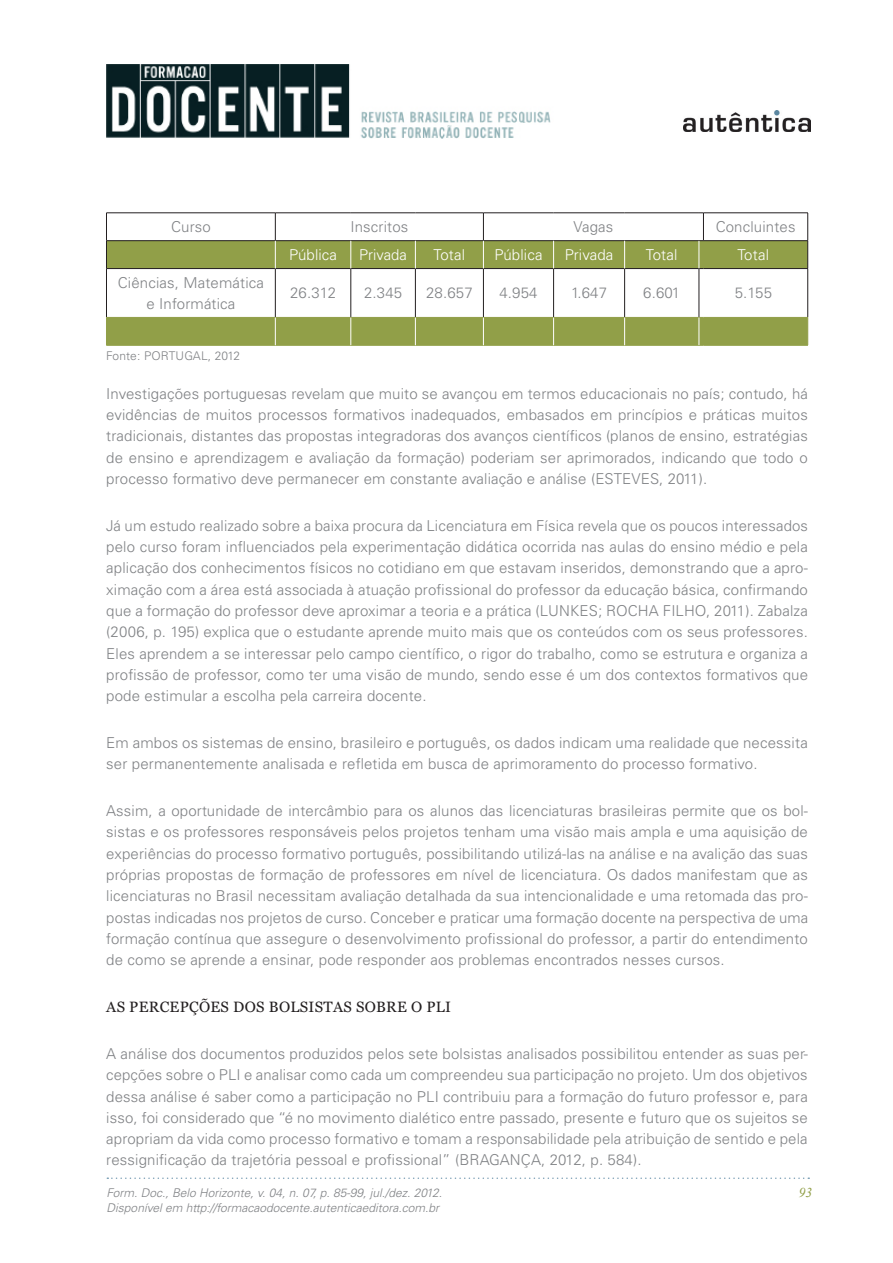
<style>
.page{position:relative;width:893px;height:1263px;background:#fff}
.page>*{position:absolute;margin:0;border:0;box-sizing:border-box;transform-origin:0 0}
.Texto_corrido{font:300 15px/21.3px "Univers LT Std";letter-spacing:.01em;color:#808285;text-align:justify}
.Texto_corrido-2{font:300 15px "Univers LT Std";letter-spacing:.01em;color:#fff}
.Titulo2{font:15px "Georgia";letter-spacing:.02em;color:#231f20}
.t1{font:italic 13.5px "Times New Roman";color:#919f48}
.t2{font:italic 300 12px "Univers LT Std";color:#808285}
.Texto_corrido-3{font:300 12px "Univers LT Std";letter-spacing:.01em;color:#808285}
</style>
<div class="page">
<img style="left:106px;top:65px;width:445px;height:73px">
<img style="left:684px;top:110px;width:126px;height:22px">
<svg style="left:107px;top:1177px;width:702px;height:2px"></svg>
<svg style="left:107px;top:241px;width:700px;height:104px;fill:#919f48"></svg>
<hr style="left:106px;top:213px;width:169px;height:1px;background:#231f20">
<hr style="left:275px;top:213px;width:76px;height:1px;background:#231f20">
<hr style="left:351px;top:213px;width:64px;height:1px;background:#231f20">
<hr style="left:415px;top:213px;width:68px;height:1px;background:#231f20">
<hr style="left:483px;top:213px;width:71px;height:1px;background:#231f20">
<hr style="left:554px;top:213px;width:71px;height:1px;background:#231f20">
<hr style="left:625px;top:213px;width:74px;height:1px;background:#231f20">
<hr style="left:703px;top:213px;width:105px;height:1px;background:#231f20">
<hr style="left:106px;top:269px;width:1px;height:48px;background:#231f20">
<hr style="left:275px;top:269px;width:1px;height:48px;background:#231f20">
<hr style="left:351px;top:269px;width:1px;height:48px;background:#231f20">
<hr style="left:415px;top:269px;width:1px;height:48px;background:#231f20">
<hr style="left:483px;top:269px;width:1px;height:48px;background:#231f20">
<hr style="left:553px;top:269px;width:1px;height:48px;background:#231f20">
<hr style="left:624px;top:269px;width:1px;height:48px;background:#231f20">
<hr style="left:699px;top:269px;width:1px;height:48px;background:#231f20">
<hr style="left:807px;top:269px;width:1px;height:48px;background:#231f20">
<hr style="left:106px;top:317px;width:169px;height:1px;background:#919f48">
<svg style="left:106px;top:318px;width:1px;height:27px"></svg>
<hr style="left:275px;top:317px;width:76px;height:1px;background:#919f48">
<hr style="left:351px;top:317px;width:64px;height:1px;background:#919f48">
<hr style="left:415px;top:317px;width:68px;height:1px;background:#919f48">
<hr style="left:483px;top:317px;width:71px;height:1px;background:#919f48">
<hr style="left:554px;top:317px;width:71px;height:1px;background:#919f48">
<hr style="left:625px;top:317px;width:74px;height:1px;background:#919f48">
<hr style="left:703px;top:317px;width:105px;height:1px;background:#919f48">
<svg style="left:807px;top:318px;width:1px;height:27px"></svg>
<hr style="left:106px;top:345px;width:169px;height:1px;background:#919f48">
<hr style="left:275px;top:345px;width:76px;height:1px;background:#919f48">
<hr style="left:351px;top:345px;width:64px;height:1px;background:#919f48">
<hr style="left:415px;top:345px;width:68px;height:1px;background:#919f48">
<hr style="left:483px;top:345px;width:71px;height:1px;background:#919f48">
<hr style="left:554px;top:345px;width:71px;height:1px;background:#919f48">
<hr style="left:625px;top:345px;width:74px;height:1px;background:#919f48">
<hr style="left:703px;top:345px;width:105px;height:1px;background:#919f48">
<hr style="left:106px;top:240px;width:169px;height:1px;background:#231f20">
<svg style="left:106px;top:214px;width:1px;height:54px"></svg>
<hr style="left:275px;top:240px;width:76px;height:1px;background:#231f20">
<hr style="left:351px;top:240px;width:64px;height:1px;background:#231f20">
<hr style="left:415px;top:240px;width:68px;height:1px;background:#231f20">
<hr style="left:483px;top:240px;width:71px;height:1px;background:#231f20">
<hr style="left:554px;top:240px;width:71px;height:1px;background:#231f20">
<hr style="left:625px;top:240px;width:74px;height:1px;background:#231f20">
<hr style="left:703px;top:240px;width:105px;height:1px;background:#231f20">
<svg style="left:807px;top:213px;width:1px;height:55px"></svg>
<hr style="left:106px;top:268px;width:169px;height:1px;background:#231f20">
<hr style="left:275px;top:268px;width:76px;height:1px;background:#231f20">
<hr style="left:351px;top:268px;width:64px;height:1px;background:#231f20">
<hr style="left:415px;top:268px;width:68px;height:1px;background:#231f20">
<hr style="left:483px;top:268px;width:71px;height:1px;background:#231f20">
<hr style="left:554px;top:268px;width:71px;height:1px;background:#231f20">
<hr style="left:625px;top:268px;width:74px;height:1px;background:#231f20">
<hr style="left:703px;top:268px;width:105px;height:1px;background:#231f20">
<svg style="left:275px;top:213px;width:1px;height:55px"></svg>
<svg style="left:351px;top:241px;width:1px;height:27px"></svg>
<svg style="left:415px;top:241px;width:1px;height:27px"></svg>
<svg style="left:483px;top:214px;width:1px;height:54px"></svg>
<svg style="left:553px;top:241px;width:1px;height:27px"></svg>
<svg style="left:624px;top:241px;width:1px;height:27px"></svg>
<svg style="left:699px;top:213px;width:5px;height:56px"></svg>
<svg style="left:275px;top:318px;width:1px;height:27px"></svg>
<svg style="left:351px;top:318px;width:1px;height:27px"></svg>
<svg style="left:415px;top:318px;width:1px;height:27px"></svg>
<svg style="left:483px;top:318px;width:1px;height:27px"></svg>
<svg style="left:553px;top:318px;width:1px;height:27px"></svg>
<svg style="left:624px;top:318px;width:1px;height:27px"></svg>
<svg style="left:699px;top:317px;width:4px;height:29px"></svg>
<p class="Texto_corrido" style="left:171px;top:216px;width:41px">Curso</p>
<p class="Texto_corrido" style="left:350px;top:216px;width:59px">Inscritos</p>
<p class="Texto_corrido" style="left:574px;top:216px;width:41px">Vagas</p>
<p class="Texto_corrido" style="left:716px;top:216px;width:81px">Concluintes</p>
<p class="Texto_corrido-2" style="left:289px;top:246px;width:50px">Pública</p>
<p class="Texto_corrido-2" style="left:359px;top:246px;width:49px">Privada</p>
<p class="Texto_corrido-2" style="left:434px;top:246px;width:33px">Total</p>
<p class="Texto_corrido-2" style="left:494px;top:246px;width:50px">Pública</p>
<p class="Texto_corrido-2" style="left:565px;top:246px;width:50px">Privada</p>
<p class="Texto_corrido-2" style="left:646px;top:246px;width:33px">Total</p>
<p class="Texto_corrido-2" style="left:737px;top:246px;width:33px">Total</p>
<p class="Texto_corrido" style="left:118px;top:272px;width:148px;text-align:center">Ciências, Matemática e Informática</p>
<p class="Texto_corrido" style="left:290px;top:282px;width:47px">26.312</p>
<p class="Texto_corrido" style="left:364px;top:282px;width:40px">2.345</p>
<p class="Texto_corrido" style="left:426px;top:282px;width:48px">28.657</p>
<p class="Texto_corrido" style="left:499px;top:282px;width:40px">4.954</p>
<p class="Texto_corrido" style="left:571px;top:282px;width:38px">1.647</p>
<p class="Texto_corrido" style="left:643px;top:282px;width:39px">6.601</p>
<p class="Texto_corrido" style="left:735px;top:282px;width:39px">5.155</p>
<p class="Texto_corrido-3" style="left:106px;top:349px;width:136px">Fonte: PORTUGAL, 2012</p>
<p class="Texto_corrido" style="left:106px;top:383px;width:703px">Investigações portuguesas revelam que muito se avançou em termos educacionais no país; contudo, há evidências de muitos processos formativos inadequados, embasados em princípios e práticas muitos tradicionais, distantes das propostas integradoras dos avanços científicos (planos de ensino, estratégias de ensino e aprendizagem e avaliação da formação) poderiam ser aprimorados, indicando que todo o processo formativo deve permanecer em constante avaliação e análise (ESTEVES, 2011).</p>
<p class="Texto_corrido" style="left:106px;top:515px;width:703px">Já um estudo realizado sobre a baixa procura da Licenciatura em Física revela que os poucos interessados pelo curso foram influenciados pela experimentação didática ocorrida nas aulas do ensino médio e pela aplicação dos conhecimentos físicos no cotidiano em que estavam inseridos, demonstrando que a apro&shy;ximação com a área está associada à atuação profissional do professor da educação básica, confirmando que a formação do professor deve aproximar a teoria e a prática (LUNKES; ROCHA FILHO, 2011). Zabalza (2006, p. 195) explica que o estudante aprende muito mais que os conteúdos com os seus professores.<br>Eles aprendem a se interessar pelo campo científico, o rigor do trabalho, como se estrutura e organiza a profissão de professor, como ter uma visão de mundo, sendo esse é um dos contextos formativos que pode estimular a escolha pela carreira docente.</p>
<p class="Texto_corrido" style="left:106px;top:732px;width:703px">Em ambos os sistemas de ensino, brasileiro e português, os dados indicam uma realidade que necessita ser permanentemente analisada e refletida em busca de aprimoramento do processo formativo.</p>
<p class="Texto_corrido" style="left:106px;top:800px;width:704px">Assim, a oportunidade de intercâmbio para os alunos das licenciaturas brasileiras permite que os bol&shy;sistas e os professores responsáveis pelos projetos tenham uma visão mais ampla e uma aquisição de experiências do processo formativo português, possibilitando utilizá-las na análise e na avalição das suas próprias propostas de formação de professores em nível de licenciatura. Os dados manifestam que as licenciaturas no Brasil necessitam avaliação detalhada da sua intencionalidade e uma retomada das pro&shy;postas indicadas nos projetos de curso. Conceber e praticar uma formação docente na perspectiva de uma formação contínua que assegure o desenvolvimento profissional do professor, a partir do entendimento de como se aprende a ensinar, pode responder aos problemas encontrados nesses cursos.</p>
<p class="Titulo2" style="left:106px;top:998px;width:346px">AS PERCEPÇÕES DOS BOLSISTAS SOBRE O PLI</p>
<p class="Texto_corrido" style="left:106px;top:1043px;width:703px">A análise dos documentos produzidos pelos sete bolsistas analisados possibilitou entender as suas per&shy;cepções sobre o PLI e analisar como cada um compreendeu sua participação no projeto. Um dos objetivos dessa análise é saber como a participação no PLI contribuiu para a formação do futuro professor e, para isso, foi considerado que “é no movimento dialético entre passado, presente e futuro que os sujeitos se apropriam da vida como processo formativo e tomam a responsabilidade pela atribuição de sentido e pela ressignificação da trajetória pessoal e profissional” (BRAGANÇA, 2012, p. 584).</p>
<p class="t2" style="left:107px;top:1186px;width:337px">Form. Doc., Belo Horizonte, v. 04, n. 07, p. 85-99, jul./dez. 2012.</p>
<p class="t1" style="left:799px;top:1183px;width:15px">93</p>
<p class="t2" style="left:107px;top:1200px;width:334px">Disponível em http://formacaodocente.autenticaeditora.com.br</p>
</div>
